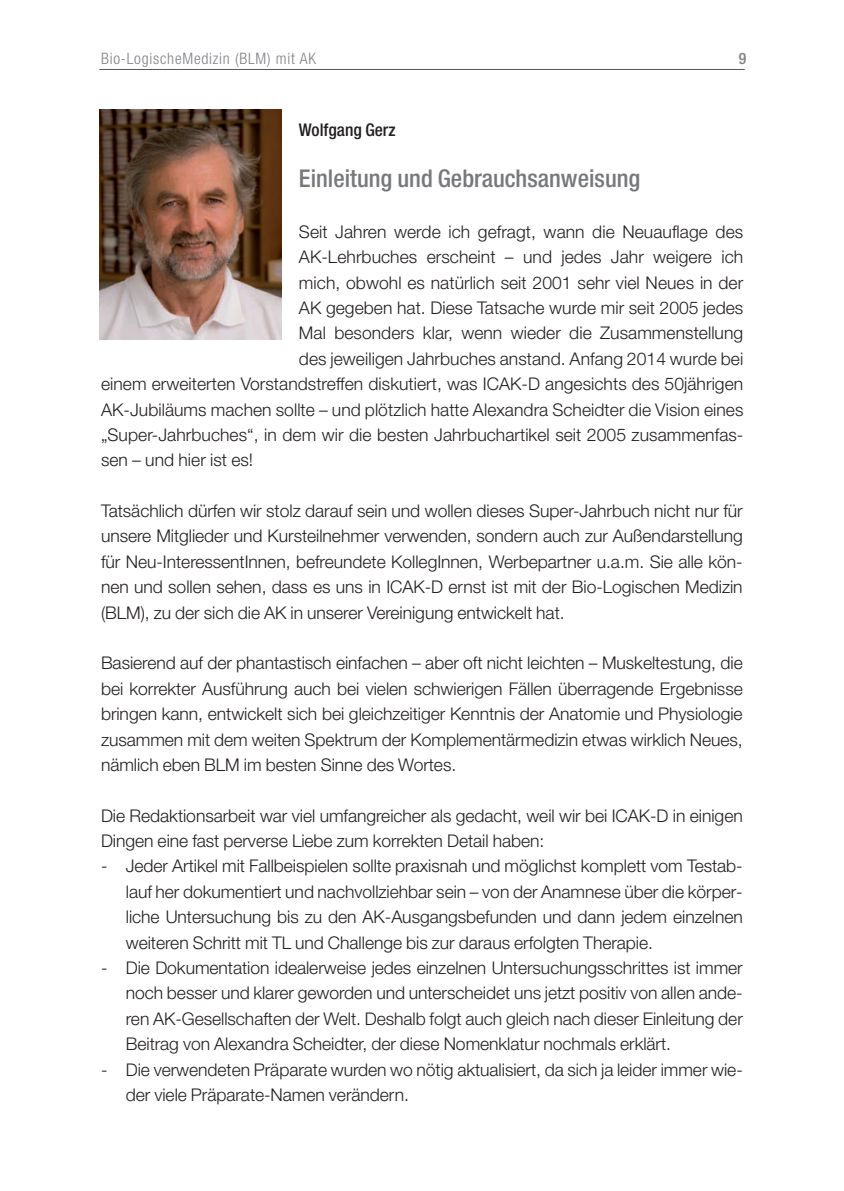
<style>
.page{position:relative;width:844px;height:1191px;background:#fff}
.page>*{position:absolute;margin:0;border:0;box-sizing:border-box;transform-origin:0 0}
.t1{font:500 condensed 24.5px "Helvetica Neue LT Pro";color:#76787b}
.t2{font:300 17.5px/25.4px "Helvetica Neue LT Pro";letter-spacing:.005em;color:#231f20;text-align:justify}
.t3{font:500 condensed 17.5px "Helvetica Neue LT Pro";color:#231f20}
.t4{font:300 condensed 15.75px "Helvetica Neue LT Pro";letter-spacing:.05em;color:#808285}
.t5{font:500 condensed 15.75px "Helvetica Neue LT Pro";color:#808285}
</style>
<div class="page">
<hr style="left:99px;top:69px;width:645px;height:1px;background:#57585a">
<img style="left:99px;top:109px;width:182px;height:230px">
<p class="t4" style="left:101px;top:53px;width:216px">Bio-LogischeMedizin (BLM) mit AK</p>
<p class="t5" style="left:738px;top:53px;width:9px">9</p>
<p class="t3" style="left:299px;top:124px;width:98px">Wolfgang Gerz</p>
<p class="t1" style="left:299px;top:169px;width:343px">Einleitung und Gebrauchsanweisung</p>
<p class="t2" style="left:299px;top:220px;width:445px">Seit Jahren werde ich gefragt, wann die Neuauflage des</p>
<p class="t2" style="left:299px;top:246px;width:445px">AK-Lehrbuches erscheint – und jedes Jahr weigere ich</p>
<p class="t2" style="left:299px;top:271px;width:445px">mich, obwohl es natürlich seit 2001 sehr viel Neues in der</p>
<p class="t2" style="left:299px;top:297px;width:446px">AK gegeben hat. Diese Tatsache wurde mir seit 2005 jedes</p>
<p class="t2" style="left:299px;top:322px;width:445px">Mal besonders klar, wenn wieder die Zusammenstellung</p>
<p class="t2" style="left:299px;top:347px;width:445px">des jeweiligen Jahrbuches anstand. Anfang 2014 wurde bei</p>
<p class="t2" style="left:101px;top:373px;width:643px">einem erweiterten Vorstandstreffen diskutiert, was ICAK-D angesichts des 50jährigen</p>
<p class="t2" style="left:101px;top:398px;width:643px">AK-Jubiläums machen sollte – und plötzlich hatte Alexandra Scheidter die Vision eines</p>
<p class="t2" style="left:101px;top:423px;width:643px">„Super-Jahrbuches“, in dem wir die besten Jahrbuchartikel seit 2005 zusammenfas-</p>
<p class="t2" style="left:101px;top:449px;width:154px">sen – und hier ist es!</p>
<p class="t2" style="left:101px;top:500px;width:643px">Tatsächlich dürfen wir stolz darauf sein und wollen dieses Super-Jahrbuch nicht nur für unsere Mitglieder und Kursteilnehmer verwenden, sondern auch zur Außendarstellung für Neu-InteressentInnen, befreundete KollegInnen, Werbepartner u.a.m. Sie alle kön&shy;nen und sollen sehen, dass es uns in ICAK-D ernst ist mit der Bio-Logischen Medizin (BLM), zu der sich die AK in unserer Vereinigung entwickelt hat.</p>
<p class="t2" style="left:101px;top:652px;width:643px">Basierend auf der phantastisch einfachen – aber oft nicht leichten – Muskeltestung, die bei korrekter Ausführung auch bei vielen schwierigen Fällen überragende Ergebnisse bringen kann, entwickelt sich bei gleichzeitiger Kenntnis der Anatomie und Physiologie zusammen mit dem weiten Spektrum der Komplementärmedizin etwas wirklich Neues, nämlich eben BLM im besten Sinne des Wortes.</p>
<p class="t2" style="left:101px;top:804px;width:643px">Die Redaktionsarbeit war viel umfangreicher als gedacht, weil wir bei ICAK-D in einigen<br>Dingen eine fast perverse Liebe zum korrekten Detail haben:</p>
<p class="t2" style="left:126px;top:855px;width:618px;text-indent:-25px">- Jeder Artikel mit Fallbeispielen sollte praxisnah und möglichst komplett vom Testab&shy;lauf her dokumentiert und nachvollziehbar sein – von der Anamnese über die körper&shy;liche Untersuchung bis zu den AK-Ausgangsbefunden und dann jedem einzelnen weiteren Schritt mit TL und Challenge bis zur daraus erfolgten Therapie.</p>
<p class="t2" style="left:126px;top:956px;width:618px;text-indent:-25px">- Die Dokumentation idealerweise jedes einzelnen Untersuchungsschrittes ist immer noch besser und klarer geworden und unterscheidet uns jetzt positiv von allen ande&shy;ren AK-Gesellschaften der Welt. Deshalb folgt auch gleich nach dieser Einleitung der Beitrag von Alexandra Scheidter, der diese Nomenklatur nochmals erklärt.</p>
<p class="t2" style="left:126px;top:1058px;width:618px;text-indent:-25px">- Die verwendeten Präparate wurden wo nötig aktualisiert, da sich ja leider immer wie&shy;der viele Präparate-Namen verändern.</p>
</div>
